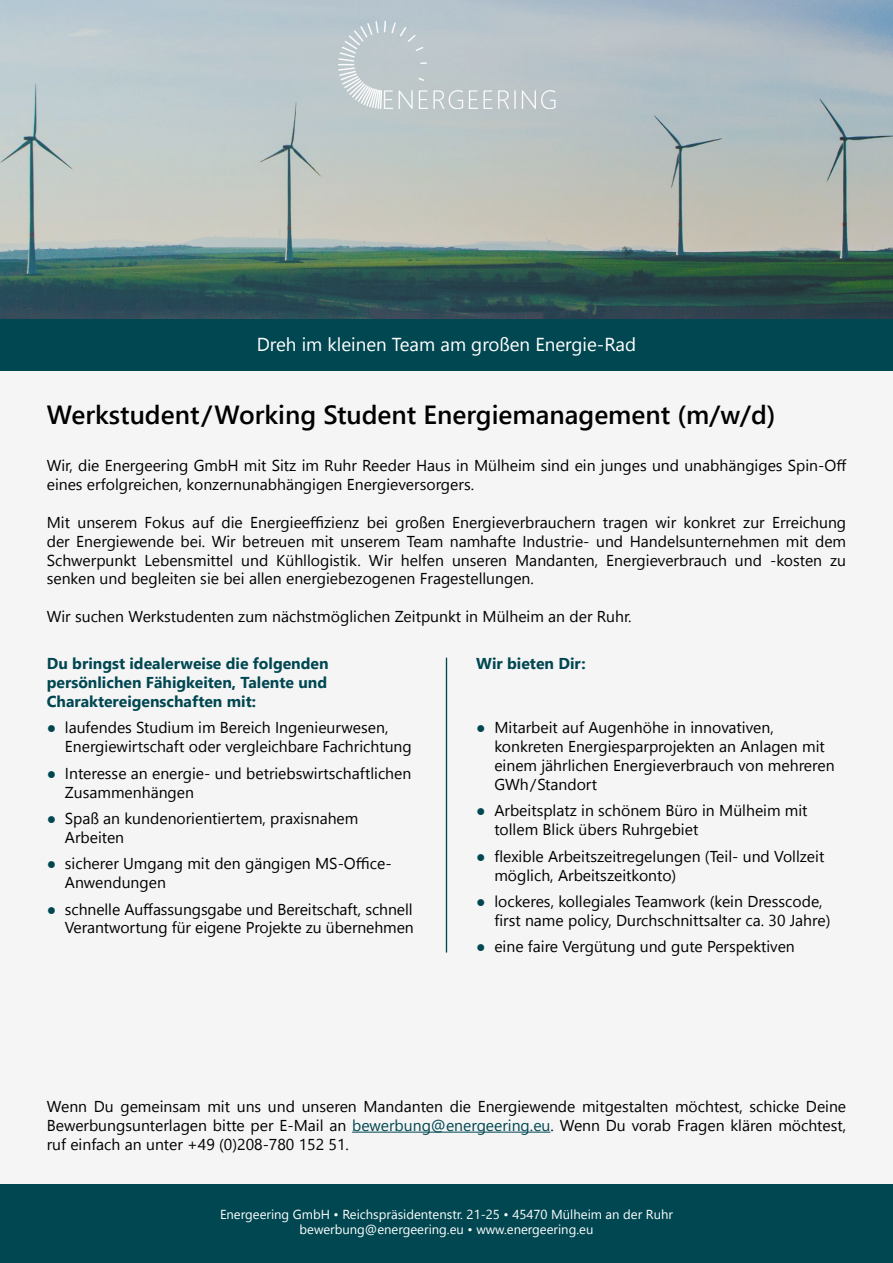
<style>
.page{position:relative;width:893px;height:1263px;background:#f5f5f5}
.page>*{position:absolute;margin:0;border:0;box-sizing:border-box;transform-origin:0 0}
.t1{font:600 26.25px "Segoe UI";color:#000}
.t2{font:18.75px "Segoe UI";color:#fff}
.t3{font:15.75px/18.9px "Segoe UI";color:#000}
.t4{font:700 15.75px/18.9px "Segoe UI";color:#004751;text-align:justify}
.t5{font:13.05px/15.6px "Segoe UI";color:#fff;text-align:center}
.s1{font-family:"Verdana Pro";font-weight:300;color:#004751}
.s2{color:#004751}
</style>
<div class="page">
<hr style="left:446px;top:658px;width:1px;height:294px;background:#004751">
<div style="left:0;top:1185px;width:893px;height:78px;background:#004751"></div>
<img style="left:0;top:0;width:893px;height:320px">
<img style="left:337px;top:18px;width:219px;height:91px">
<div style="left:0;top:320px;width:893px;height:51px;background:#004751"></div>
<hr style="left:352px;top:1132px;width:198px;height:1px;background:#004751">
<p class="t2" style="left:257px;top:330px;width:381px">Dreh im kleinen Team am großen Energie-Rad</p>
<p class="t1" style="left:47px;top:395px;width:730px">Werkstudent/Working Student Energiemanagement (m/w/d)</p>
<p class="t3" style="left:47px;top:455px;width:801px">Wir, die Energeering GmbH mit Sitz im Ruhr Reeder Haus in Mülheim sind ein junges und unabhängiges Spin‐Off eines erfolgreichen, konzernunabhängigen Energieversorgers.</p>
<p class="t3" style="left:47px;top:512px;width:801px;text-align:justify">Mit unserem Fokus auf die Energieeffizienz bei großen Energieverbrauchern tragen wir konkret zur Erreichung der Energiewende bei. Wir betreuen mit unserem Team namhafte Industrie‐ und Handelsunternehmen mit dem Schwerpunkt Lebensmittel und Kühllogistik. Wir helfen unseren Mandanten, Energieverbrauch und -kosten zu senken und begleiten sie bei allen energiebezogenen Fragestellungen.</p>
<p class="t3" style="left:47px;top:606px;width:586px">Wir suchen Werkstudenten zum nächstmöglichen Zeitpunkt in Mülheim an der Ruhr.</p>
<p class="t4" style="left:47px;top:653px;width:283px">Du bringst idealerweise die folgenden persönlichen Fähigkeiten, Talente und Charaktereigenschaften mit:</p>
<p class="t3" style="left:65px;top:718px;width:348px;text-indent:-18px"><span class="s1">●</span> laufendes Studium im Bereich Ingenieurwesen,<br>Energiewirtschaft oder vergleichbare Fachrichtung</p>
<p class="t3" style="left:65px;top:763px;width:348px;text-indent:-18px"><span class="s1">●</span> Interesse an energie‐ und betriebswirtschaftlichen<br>Zusammenhängen</p>
<p class="t3" style="left:65px;top:808px;width:295px;text-indent:-18px"><span class="s1">●</span> Spaß an kundenorientiertem, praxisnahem<br>Arbeiten</p>
<p class="t3" style="left:65px;top:853px;width:328px;text-indent:-18px"><span class="s1">●</span> sicherer Umgang mit den gängigen MS‐Office‐<br>Anwendungen</p>
<p class="t3" style="left:47px;top:899px;width:369px;text-align:right"><span class="s1">●</span> schnelle Auffassungsgabe und Bereitschaft, schnell<br>Verantwortung für eigene Projekte zu übernehmen</p>
<p class="t4" style="left:476px;top:653px;width:111px">Wir bieten Dir:</p>
<p class="t3" style="left:494px;top:718px;width:342px;text-indent:-18px"><span class="s1">●</span> Mitarbeit auf Augenhöhe in innovativen, konkreten Energiesparprojekten an Anlagen mit einem jährlichen Energieverbrauch von mehreren GWh/Standort</p>
<p class="t3" style="left:494px;top:801px;width:315px;text-indent:-18px"><span class="s1">●</span> Arbeitsplatz in schönem Büro in Mülheim mit tollem Blick übers Ruhrgebiet</p>
<p class="t3" style="left:494px;top:846px;width:331px;text-indent:-18px"><span class="s1">●</span> flexible Arbeitszeitregelungen (Teil- und Vollzeit möglich, Arbeitszeitkonto)</p>
<p class="t3" style="left:494px;top:891px;width:338px;text-indent:-18px"><span class="s1">●</span> lockeres, kollegiales Teamwork (kein Dresscode, first name policy, Durchschnittsalter ca. 30 Jahre)</p>
<p class="t3" style="left:476px;top:937px;width:320px"><span class="s1">●</span> eine faire Vergütung und gute Perspektiven</p>
<p class="t3" style="left:47px;top:1096px;width:801px;text-align:justify">Wenn Du gemeinsam mit uns und unseren Mandanten die Energiewende mitgestalten möchtest, schicke Deine Bewerbungsunterlagen bitte per E-Mail an <span class="s2">bewerbung@energeering.eu</span>. Wenn Du vorab Fragen klären möchtest, ruf einfach an unter +49 (0)208-780 152 51.</p>
<p class="t5" style="left:220px;top:1206px;width:454px">Energeering GmbH • Reichspräsidentenstr. 21‐25 • 45470 Mülheim an der Ruhr bewerbung@energeering.eu • www.energeering.eu</p>
</div>
